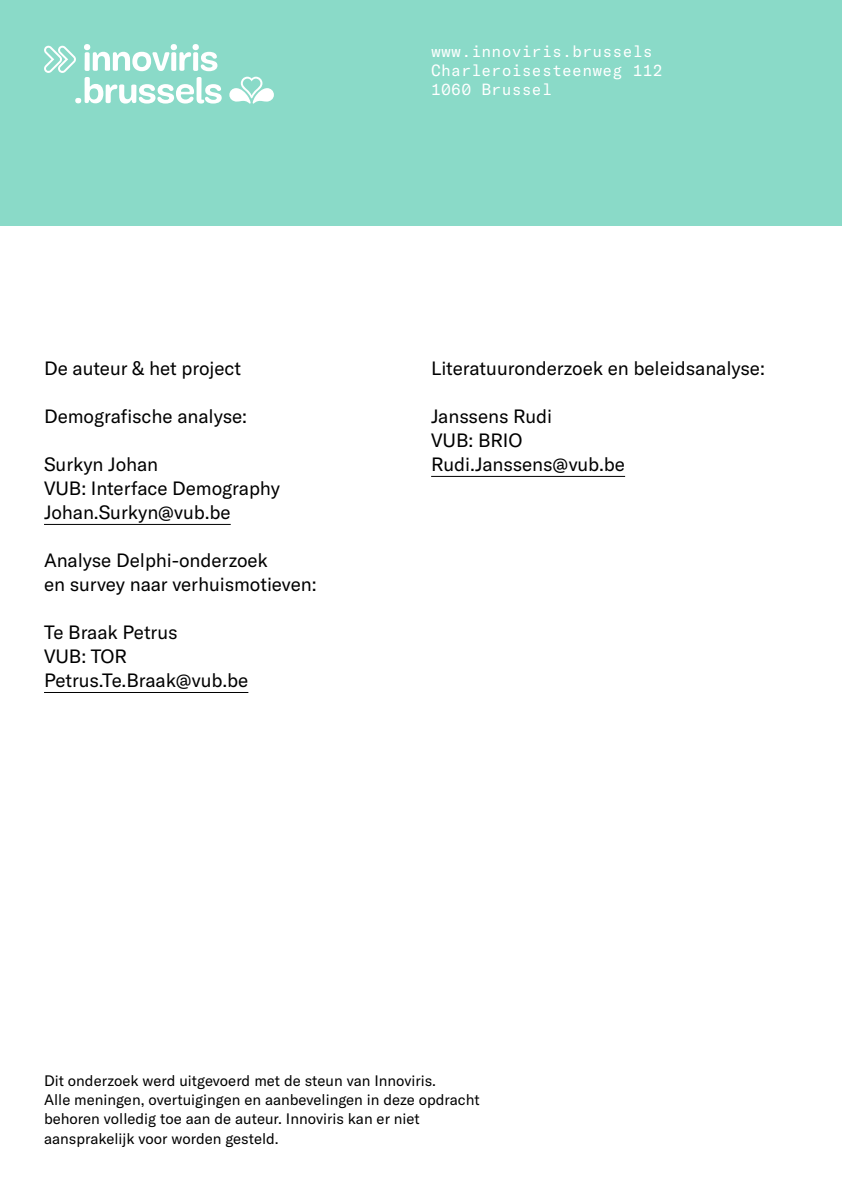
<style>
.page{position:relative;width:842px;height:1191px;background:#8adac8}
.page>*{position:absolute;margin:0;border:0;box-sizing:border-box;transform-origin:0 0}
.t1{font:19px/24px "GT America";letter-spacing:-.005em;color:#000}
.t2{font:16px/19.2px "GT America Mono";letter-spacing:.01em;color:#fff}
.t3{font:15px/19.2px "GT America";color:#000}
</style>
<div class="page">
<div style="left:0;top:227px;width:842px;height:964px;background:#fff"></div>
<svg style="left:229px;top:77px;width:45px;height:27px"></svg>
<svg style="left:44px;top:44px;width:178px;height:60px"></svg>
<hr style="left:44px;top:524px;width:187px;height:1px;background:#000">
<hr style="left:44px;top:692px;width:204px;height:1px;background:#000">
<hr style="left:431px;top:476px;width:194px;height:1px;background:#000">
<p class="t1" style="left:44px;top:357px;width:199px">De auteur &amp; het project</p>
<p class="t1" style="left:44px;top:405px;width:205px">Demografische analyse:</p>
<p class="t1" style="left:44px;top:453px;width:237px">Surkyn Johan<br>VUB: Interface Demography<br>Johan.Surkyn@vub.be</p>
<p class="t1" style="left:44px;top:549px;width:274px">Analyse Delphi-onderzoek<br>en survey naar verhuismotieven:</p>
<p class="t1" style="left:44px;top:621px;width:206px">Te Braak Petrus<br>VUB: TOR<br>Petrus.Te.Braak@vub.be</p>
<p class="t2" style="left:431px;top:42px;width:233px">www.innoviris.brussels<br>Charleroisesteenweg 112<br>1060 Brussel</p>
<p class="t1" style="left:431px;top:357px;width:335px">Literatuuronderzoek en beleidsanalyse:</p>
<p class="t1" style="left:431px;top:405px;width:195px">Janssens Rudi<br>VUB: BRIO<br>Rudi.Janssens@vub.be</p>
<p class="t3" style="left:44px;top:1071px;width:437px">Dit onderzoek werd uitgevoerd met de steun van Innoviris.<br>Alle meningen, overtuigingen en aanbevelingen in deze opdracht behoren volledig toe aan de auteur. Innoviris kan er niet aansprakelijk voor worden gesteld.</p>
</div>
